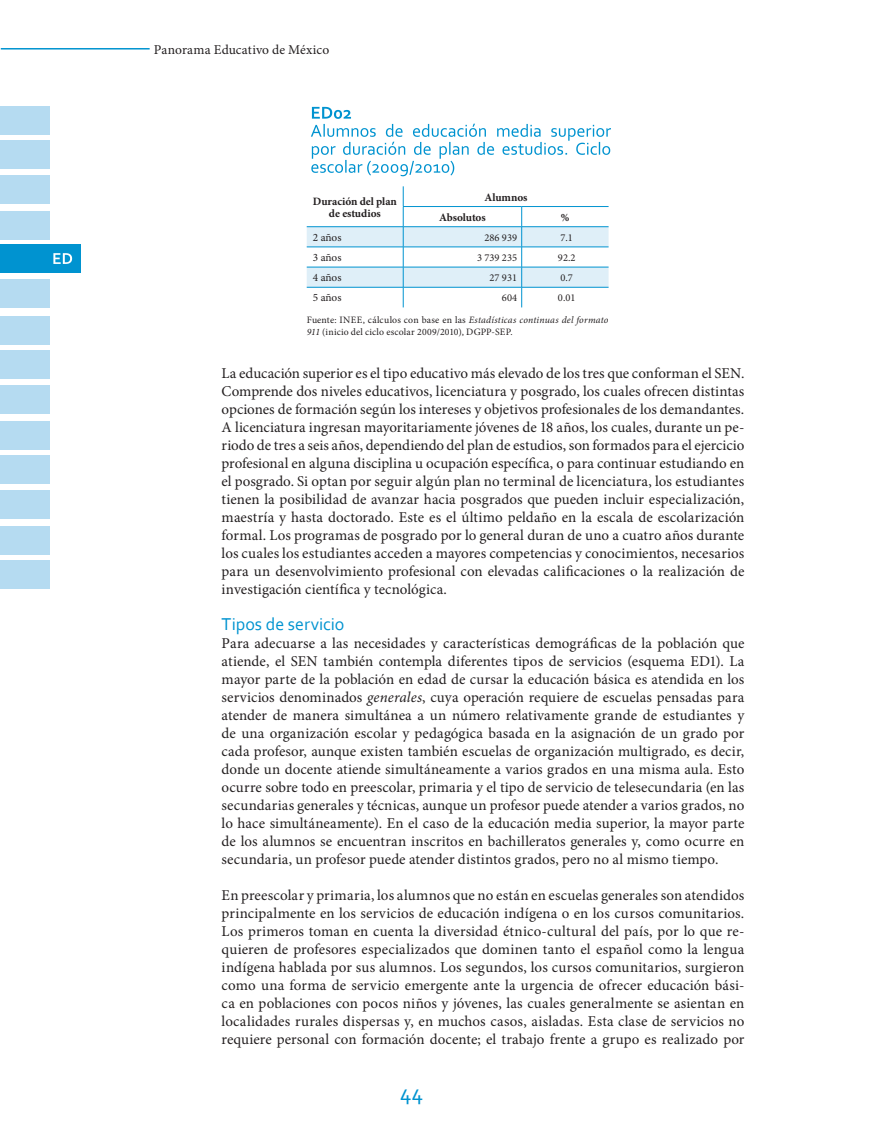
<style>
.page{position:relative;width:872px;height:1127px;background:#fff}
.page>*{position:absolute;margin:0;border:0;box-sizing:border-box;transform-origin:0 0}
.t1{font:22.5px "Corbel";color:#0093d0}
.subtitulos{font:18px "Corbel";letter-spacing:-.005em;color:#0093d0}
.Texto__General{font:15px/18px "Minion Pro";color:#231f20;text-align:justify}
.t2{font:13.5px "Minion Pro";letter-spacing:.005em;color:#231f20}
.DatosColumnas{font:700 11.25px "Minion Pro";letter-spacing:-.005em;color:#231f20}
.DatoIzquierdos{font:11.25px "Minion Pro";letter-spacing:-.005em;color:#231f20}
.cifras_absolutas{font:10.5px "Minion Pro";color:#231f20}
.Cifras{font:10.5px "Minion Pro";color:#231f20}
.Fuente{font:9.75px/11.7px "Minion Pro";letter-spacing:.02em;color:#231f20}
.s1{font-style:italic}
</style>
<div class="page">
<hr style="left:1px;top:48px;width:149px;height:2px;background:#0093d0">
<div style="left:0;top:245px;width:80px;height:28px;background:#0093d0"></div>
<svg style="left:53px;top:253px;width:19px;height:11px"></svg>
<div style="left:0;top:421px;width:49px;height:28px;background:#b5dbf1"></div>
<div style="left:0;top:279px;width:49px;height:29px;background:#b5dbf1"></div>
<div style="left:0;top:490px;width:49px;height:28px;background:#b5dbf1"></div>
<div style="left:0;top:106px;width:49px;height:29px;background:#b5dbf1"></div>
<div style="left:0;top:211px;width:49px;height:29px;background:#b5dbf1"></div>
<div style="left:0;top:455px;width:49px;height:29px;background:#b5dbf1"></div>
<div style="left:0;top:175px;width:49px;height:28px;background:#b5dbf1"></div>
<div style="left:0;top:140px;width:49px;height:29px;background:#b5dbf1"></div>
<div style="left:0;top:385px;width:49px;height:29px;background:#b5dbf1"></div>
<div style="left:0;top:316px;width:50px;height:28px;background:#b5dbf1"></div>
<div style="left:0;top:526px;width:50px;height:29px;background:#b5dbf1"></div>
<div style="left:0;top:350px;width:50px;height:28px;background:#b5dbf1"></div>
<div style="left:0;top:560px;width:50px;height:29px;background:#b5dbf1"></div>
<svg style="left:307px;top:186px;width:301px;height:121px"></svg>
<svg style="left:311px;top:107px;width:300px;height:69px"></svg>
<p class="t2" style="left:154px;top:41px;width:177px">Panorama Educativo de México</p>
<p class="DatosColumnas" style="left:313px;top:193px;width:86px">Duración del plan</p>
<p class="DatosColumnas" style="left:329px;top:205px;width:53px">de estudios</p>
<p class="DatosColumnas" style="left:484px;top:189px;width:44px">Alumnos</p>
<p class="DatosColumnas" style="left:439px;top:209px;width:48px">Absolutos</p>
<p class="DatosColumnas" style="left:561px;top:209px;width:10px">%</p>
<p class="DatoIzquierdos" style="left:313px;top:230px;width:30px">2 años</p>
<p class="cifras_absolutas" style="left:484px;top:230px;width:34px">286 939</p>
<p class="Cifras" style="left:560px;top:230px;width:14px">7.1</p>
<p class="DatoIzquierdos" style="left:313px;top:250px;width:30px">3 años</p>
<p class="cifras_absolutas" style="left:477px;top:250px;width:42px">3 739 235</p>
<p class="Cifras" style="left:558px;top:250px;width:19px">92.2</p>
<p class="DatoIzquierdos" style="left:313px;top:270px;width:30px">4 años</p>
<p class="cifras_absolutas" style="left:489px;top:271px;width:29px">27 931</p>
<p class="Cifras" style="left:560px;top:271px;width:14px">0.7</p>
<p class="DatoIzquierdos" style="left:313px;top:290px;width:30px">5 años</p>
<p class="cifras_absolutas" style="left:502px;top:291px;width:17px">604</p>
<p class="Cifras" style="left:558px;top:291px;width:19px">0.01</p>
<p class="Fuente" style="left:307px;top:314px;width:303px">Fuente: INEE, cálculos con base en las <span class="s1">Estadísticas continuas del formato<br>911</span> (inicio del ciclo escolar 2009/2010), DGPP-SEP.</p>
<p class="Texto__General" style="left:222px;top:364px;width:524px">La educación superior es el tipo educativo más elevado de los tres que conforman el SEN.<br>Comprende dos niveles educativos, licenciatura y posgrado, los cuales ofrecen distintas opciones de formación según los intereses y objetivos profesionales de los demandantes.<br>A licenciatura ingresan mayoritariamente jóvenes de 18 años, los cuales, durante un pe&shy;riodo de tres a seis años, dependiendo del plan de estudios, son formados para el ejercicio profesional en alguna disciplina u ocupación específica, o para continuar estudiando en el posgrado. Si optan por seguir algún plan no terminal de licenciatura, los estudiantes tienen la posibilidad de avanzar hacia posgrados que pueden incluir especialización, maestría y hasta doctorado. Este es el último peldaño en la escala de escolarización formal. Los programas de posgrado por lo general duran de uno a cuatro años durante los cuales los estudiantes acceden a mayores competencias y conocimientos, necesarios para un desenvolvimiento profesional con elevadas calificaciones o la realización de investigación científica y tecnológica.</p>
<p class="subtitulos" style="left:222px;top:613px;width:124px">Tipos de servicio</p>
<p class="Texto__General" style="left:222px;top:634px;width:524px">Para adecuarse a las necesidades y características demográficas de la población que atiende, el SEN también contempla diferentes tipos de servicios (esquema ED1). La mayor parte de la población en edad de cursar la educación básica es atendida en los servicios denominados <span class="s1">generales</span>, cuya operación requiere de escuelas pensadas para atender de manera simultánea a un número relativamente grande de estudiantes y de una organización escolar y pedagógica basada en la asignación de un grado por cada profesor, aunque existen también escuelas de organización multigrado, es decir, donde un docente atiende simultáneamente a varios grados en una misma aula. Esto ocurre sobre todo en preescolar, primaria y el tipo de servicio de telesecundaria (en las secundarias generales y técnicas, aunque un profesor puede atender a varios grados, no lo hace simultáneamente). En el caso de la educación media superior, la mayor parte de los alumnos se encuentran inscritos en bachilleratos generales y, como ocurre en secundaria, un profesor puede atender distintos grados, pero no al mismo tiempo.</p>
<p class="Texto__General" style="left:222px;top:886px;width:524px">En preescolar y primaria, los alumnos que no están en escuelas generales son atendidos principalmente en los servicios de educación indígena o en los cursos comunitarios.<br>Los primeros toman en cuenta la diversidad étnico-cultural del país, por lo que re&shy;quieren de profesores especializados que dominen tanto el español como la lengua indígena hablada por sus alumnos. Los segundos, los cursos comunitarios, surgieron como una forma de servicio emergente ante la urgencia de ofrecer educación bási&shy;ca en poblaciones con pocos niños y jóvenes, las cuales generalmente se asientan en localidades rurales dispersas y, en muchos casos, aisladas. Esta clase de servicios no requiere personal con formación docente; el trabajo frente a grupo es realizado por</p>
<h1 class="t1" style="left:400px;top:1079px;width:25px">44</h1>
</div>
